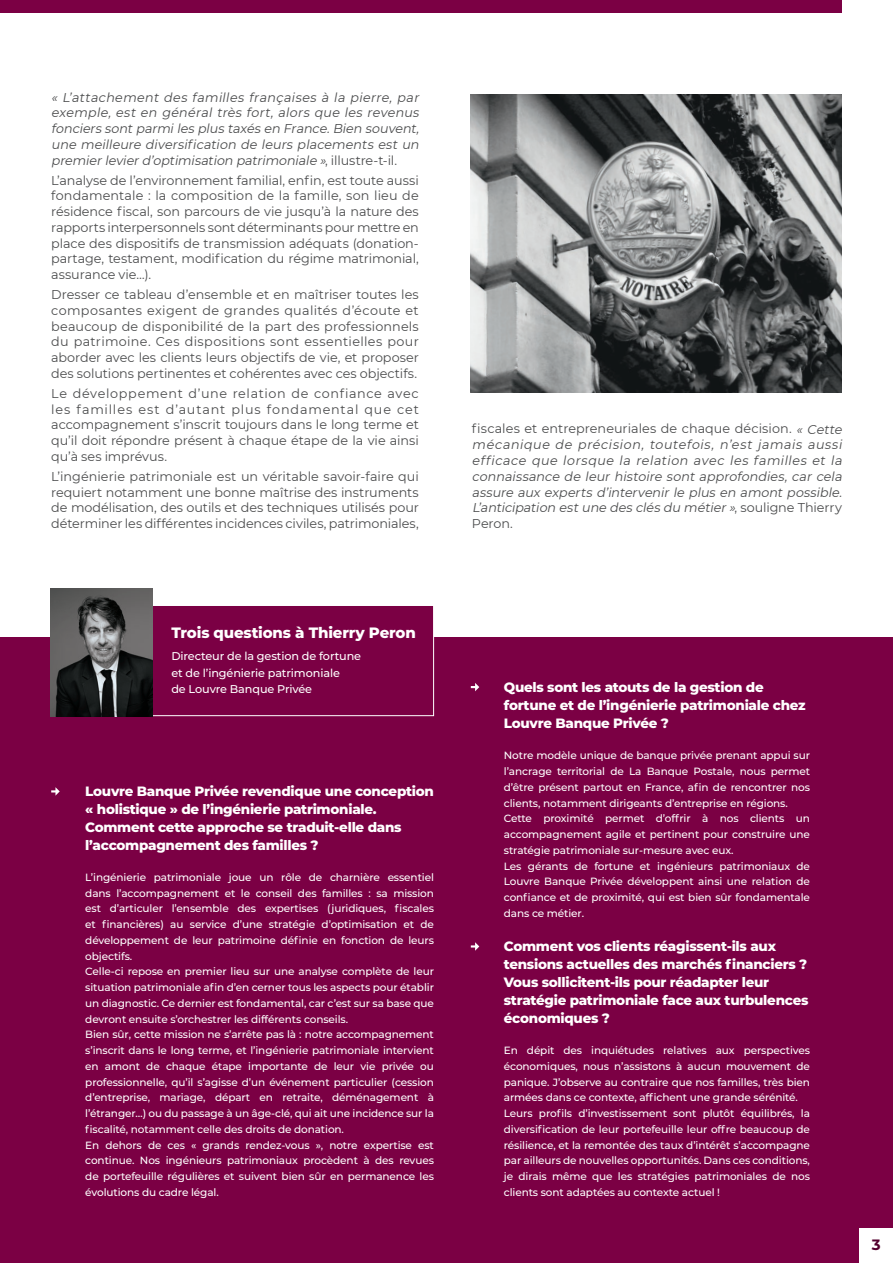
<style>
.page{position:relative;width:893px;height:1263px;background:#fff}
.page>*{position:absolute;margin:0;border:0;box-sizing:border-box;transform-origin:0 0}
.t1{font:800 15px "Montserrat";letter-spacing:-.01em;color:#fff}
.t2{font:700 15px "Montserrat";color:#54002f}
.t3{font:800 13.5px/18px "Montserrat";letter-spacing:-.02em;color:#fff}
.t4{font:12.75px/15.8px "Montserrat";letter-spacing:-.005em;color:#4b4c4d;text-align:justify}
.t5{font:italic 12.75px/15.8px "Montserrat";color:#4b4c4d;text-align:justify}
.t6{font:500 11.25px/16.5px "Montserrat";letter-spacing:-.01em;color:#fff}
.t7{font:500 10.5px/15.8px "Montserrat";letter-spacing:-.01em;color:#fff}
.s1{font-style:normal}
</style>
<div class="page">
<div style="left:0;top:0;width:842px;height:13px;background:#7b0044"></div>
<div style="left:0;top:637px;width:893px;height:626px;background:#7b0044"></div>
<svg style="left:51px;top:787px;width:9px;height:9px"></svg>
<svg style="left:471px;top:683px;width:8px;height:8px"></svg>
<div style="left:51px;top:605px;width:383px;height:111px;background:#7b0044;border:1px solid #fff"></div>
<img style="left:50px;top:588px;width:102px;height:128px">
<svg style="left:471px;top:942px;width:8px;height:9px"></svg>
<img style="left:471px;top:95px;width:371px;height:297px">
<div style="left:859px;top:1229px;width:34px;height:34px;background:#fff"></div>
<p class="t5" style="left:51px;top:89px;width:372px">« L’attachement des familles françaises à la pierre, par exemple, est en général très fort, alors que les revenus fonciers sontparmiles plus taxés en France.Bien souvent, une meilleure diversification de leurs placements est un premierlevierd’optimisation patrimoniale »<span class="s1">, i l l u s t re - t- i l .</span></p>
<p class="t4" style="left:51px;top:172px;width:369px">L’analyse de l’environnement familial, enfin, est toute aussi fondamentale : la composition de la famille, son lieu de résidence fiscal, son parcours de vie jusqu’à la nature des rapports interpersonnels sont déterminants pour mettre en place des dispositifs de transmission adéquats (donation&shy;partage, testament, modification du régime matrimonial, assurance vie…).</p>
<p class="t4" style="left:51px;top:286px;width:369px">Dresser ce tableau d’ensemble et en maîtriser toutes les composantes exigent de grandes qualités d’écoute et beaucoup de disponibilité de la part des professionnels du patrimoine. Ces dispositions sont essentielles pour aborder avec les clients leurs objectifs de vie, et proposer des solutions pertinentes et cohérentes avec ces objectifs.</p>
<p class="t4" style="left:51px;top:385px;width:369px">Le développement d’une relation de confiance avec les familles est d’autant plus fondamental que cet accompagnement s’inscrit toujours dans le long terme et qu’il doit répondre présent à chaque étape de la vie ainsi qu’à ses imprévus.</p>
<p class="t4" style="left:51px;top:468px;width:369px">L’ingénierie patrimoniale est un véritable savoir-faire qui requiert notamment une bonne maîtrise des instruments de modélisation, des outils et des techniques utilisés pour déterminer les différentes incidences civiles, patrimoniales,</p>
<h1 class="t1" style="left:171px;top:621px;width:246px">Trois questions à Thierry Peron</h1>
<p class="t6" style="left:171px;top:647px;width:191px">Directeur de la gestion de fortune et de l’ingénierie patrimoniale<br>de Louvre Banque Privée</p>
<p class="t3" style="left:85px;top:782px;width:350px">Louvre Banque Privée revendique une conception « holistique » de l’ingénierie patrimoniale.<br>Comment cette approche se traduit-elle dans l’accompagnement des familles ?</p>
<p class="t7" style="left:85px;top:869px;width:350px">L’ingénierie patrimoniale joue un rôle de charnière essentiel dans l’accompagnement et le conseil des familles : sa mission est d’articuler l’ensemble des expertises (juridiques, fiscales et financières) au service d’une stratégie d’optimisation et de développement de leur patrimoine définie en fonction de leurs objectifs.<br>Celle-ci repose en premier lieu sur une analyse complète de leur situation patrimoniale afin d’en cerner tous les aspects pour établir un diagnostic. Ce dernier est fondamental, car c’est sur sa base que devront ensuite s’orchestrer les différents conseils.<br>Bien sûr, cette mission ne s’arrête pas là : notre accompagnement s’inscrit dans le long terme, et l’ingénierie patrimoniale intervient en amont de chaque étape importante de leur vie privée ou professionnelle, qu’il s’agisse d’un événement particulier (cession d’entreprise, mariage, départ en retraite, déménagement à l’étranger…) ou du passage à un âge-clé, qui ait une incidence sur la fiscalité, notamment celle des droits de donation.<br>En dehors de ces « grands rendez-vous », notre expertise est continue. Nos ingénieurs patrimoniaux procèdent à des revues de portefeuille régulières et suivent bien sûr en permanence les évolutions du cadre légal.</p>
<p class="t5" style="left:472px;top:421px;width:374px;text-align:left"><span class="s1">fiscales et entrepreneuriales de chaque décision.</span> « Cette mécanique de précision, toutefois, n’est jamais aussi efficace que lorsque la relation avec les familles et la connaissance de leur histoire sont approfondies, car cela assure aux experts d’intervenir le plus en amont possible.<br>L’anticipation estune des clés du métier»<span class="s1">, s o u l i g n e T h i e r ry Peron.</span></p>
<p class="t3" style="left:504px;top:677px;width:303px">Quels sont les atouts de la gestion de fortune et de l’ingénierie patrimoniale chez<br>Louvre Banque Privée ?</p>
<p class="t7" style="left:504px;top:747px;width:308px">Notre modèle unique de banque privée prenant appui sur l’ancrage territorial de La Banque Postale, nous permet d’être présent partout en France, afin de rencontrer nos clients, notamment dirigeants d’entreprise en régions.<br>Cette proximité permet d’offrir à nos clients un accompagnement agile et pertinent pour construire une stratégie patrimoniale sur-mesure avec eux.<br>Les gérants de fortune et ingénieurs patrimoniaux de Louvre Banque Privée développent ainsi une relation de confiance et de proximité, qui est bien sûr fondamentale dans ce métier.</p>
<p class="t3" style="left:504px;top:936px;width:306px">Comment vos clients réagissent-ils aux tensions actuelles des marchés financiers ?<br>Vous sollicitent-ils pour réadapter leur stratégie patrimoniale face aux turbulences économiques ?</p>
<p class="t7" style="left:504px;top:1042px;width:308px">En dépit des inquiétudes relatives aux perspectives économiques, nous n’assistons à aucun mouvement de panique. J’observe au contraire que nos familles, très bien armées dans ce contexte, affichent une grande sérénité.<br>Leurs profils d’investissement sont plutôt équilibrés, la diversification de leur portefeuille leur offre beaucoup de résilience, et la remontée des taux d’intérêt s’accompagne par ailleurs de nouvelles opportunités. Dans ces conditions, je dirais même que les stratégies patrimoniales de nos clients sont adaptées au contexte actuel !</p>
<h1 class="t2" style="left:872px;top:1234px;width:10px">3</h1>
</div>
